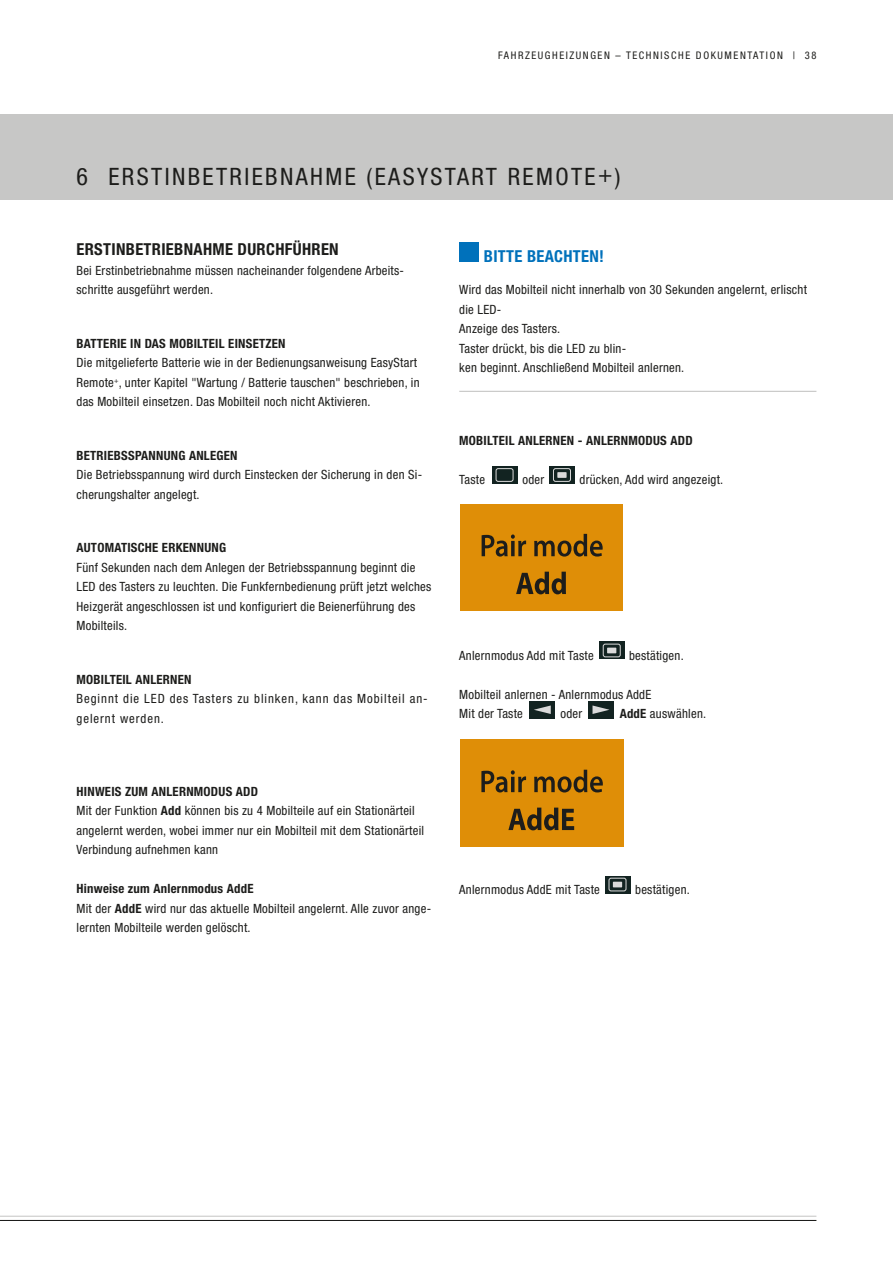
<style>
.page{position:relative;width:893px;height:1263px;background:#fff}
.page>*{position:absolute;margin:0;border:0;box-sizing:border-box;transform-origin:0 0}
.t1{font:condensed 24px "Helvetica Neue LT";letter-spacing:.1em;color:#1d1d1b}
.t2{font:700 condensed 16.5px "Helvetica Neue LT";letter-spacing:.02em;color:#1d1d1b}
.t3{font:700 condensed 16.5px "Helvetica Neue LT";letter-spacing:.02em;color:#0071bb}
.t4{font:condensed 12.75px/19.5px "Helvetica Neue LT";letter-spacing:.02em;color:#1d1d1b}
.t5{font:700 condensed 12.75px "Helvetica Neue LT";letter-spacing:.02em;color:#1d1d1b}
.t6{font:condensed 12.75px/19.5px "Helvetica Neue LT";letter-spacing:.075em;color:#1d1d1b}
.t7{font:condensed 10.5px "Helvetica Neue LT";letter-spacing:.15em;color:#1d1d1b}
.s1{font-weight:700}
</style>
<div class="page">
<div style="left:0;top:115px;width:893px;height:85px;background:#c7c7c6"></div>
<hr style="left:0;top:1216px;width:816px;height:1px;background:#c7c7c6">
<hr style="left:0;top:1220px;width:816px;height:1px;background:#1d1d1b">
<hr style="left:459px;top:391px;width:357px;height:1px;background:#c7c7c6">
<div style="left:492px;top:466px;width:25px;height:17px;background:#122321"></div>
<div style="left:496px;top:468px;width:17px;height:14px;border:1px solid #dadada;border-radius:2px"></div>
<div style="left:549px;top:466px;width:26px;height:17px;background:#122321"></div>
<div style="left:557px;top:472px;width:10px;height:6px;background:#dadada"></div>
<div style="left:553px;top:468px;width:18px;height:14px;border:1px solid #dadada;border-radius:2px"></div>
<div style="left:461px;top:504px;width:162px;height:106px;background:#df8e07"></div>
<svg style="left:482px;top:534px;width:44px;height:23px"></svg>
<svg style="left:534px;top:534px;width:69px;height:23px"></svg>
<svg style="left:516px;top:572px;width:50px;height:22px"></svg>
<svg style="left:599px;top:642px;width:25px;height:17px"></svg>
<div style="left:607px;top:648px;width:9px;height:5px;background:#dadada"></div>
<div style="left:603px;top:644px;width:18px;height:13px;border:1px solid #dadada;border-radius:2px"></div>
<div style="left:529px;top:701px;width:26px;height:17px;background:#122321"></div>
<svg style="left:534px;top:705px;width:17px;height:9px"></svg>
<div style="left:588px;top:701px;width:26px;height:17px;background:#122321"></div>
<svg style="left:592px;top:705px;width:17px;height:9px"></svg>
<div style="left:460px;top:739px;width:163px;height:107px;background:#df8e07"></div>
<svg style="left:481px;top:770px;width:45px;height:22px"></svg>
<svg style="left:534px;top:770px;width:69px;height:22px"></svg>
<svg style="left:508px;top:808px;width:66px;height:22px"></svg>
<svg style="left:605px;top:876px;width:25px;height:17px"></svg>
<div style="left:613px;top:882px;width:9px;height:5px;background:#dadada"></div>
<div style="left:609px;top:878px;width:17px;height:13px;border:1px solid #dadada;border-radius:2px"></div>
<div style="left:459px;top:242px;width:20px;height:20px;background:#0071bb"></div>
<p class="t7" style="left:498px;top:50px;width:320px">FAHRZEUGHEIZUNGEN – TECHNISCHE DOKUMENTATION | 38</p>
<h1 class="t1" style="left:77px;top:162px;width:546px">6 ERSTINBETRIEBNAHME (EASYSTART REMOTE+)</h1>
<p class="t2" style="left:77px;top:239px;width:264px">ERSTINBETRIEBNAHME DURCHFÜHREN</p>
<p class="t4" style="left:77px;top:260px;width:329px">Bei Erstinbetriebnahme müssen nacheinander folgendene Arbeits&shy;schritte ausgeführt werden.</p>
<p class="t5" style="left:77px;top:335px;width:210px">BATTERIE IN DAS MOBILTEIL EINSETZEN</p>
<p class="t4" style="left:77px;top:353px;width:345px">Die mitgelieferte Batterie wie in der Bedienungsanweisung EasyStart<br>Remote<sup>+</sup>, unter Kapitel "Wartung / Batterie tauschen" beschrieben, in das Mobilteil einsetzen. Das Mobilteil noch nicht Aktivieren.</p>
<p class="t5" style="left:77px;top:447px;width:163px">BETRIEBSSPANNUNG ANLEGEN</p>
<p class="t4" style="left:77px;top:465px;width:347px">Die Betriebsspannung wird durch Einstecken der Sicherung in den Si&shy;cherungshalter angelegt.</p>
<p class="t5" style="left:77px;top:540px;width:151px">AUTOMATISCHE ERKENNUNG</p>
<p class="t4" style="left:77px;top:557px;width:356px">Fünf Sekunden nach dem Anlegen der Betriebsspannung beginnt die LED des Tasters zu leuchten. Die Funkfernbedienung prüft jetzt welches Heizgerät angeschlossen ist und konfiguriert die Beienerführung des Mobilteils.</p>
<p class="t5" style="left:77px;top:671px;width:117px">MOBILTEIL ANLERNEN</p>
<p class="t6" style="left:77px;top:689px;width:353px">Beginnt die LED des Tasters zu blinken, kann das Mobilteil an&shy;gelernt werden.</p>
<p class="t4" style="left:77px;top:781px;width:349px"><span class="s1">HINWEIS ZUM ANLERNMODUS ADD<br></span>Mit der Funktion <span class="s1">Add</span> können bis zu 4 Mobilteile auf ein Stationärteil angelernt werden, wobei immer nur ein Mobilteil mit dem Stationärteil Verbindung aufnehmen kann</p>
<p class="t4" style="left:77px;top:879px;width:356px"><span class="s1">Hinweise zum Anlernmodus AddE<br></span>Mit der <span class="s1">AddE</span> wird nur das aktuelle Mobilteil angelernt. Alle zuvor ange&shy;lernten Mobilteile werden gelöscht.</p>
<p class="t3" style="left:484px;top:246px;width:122px">BITTE BEACHTEN!</p>
<p class="t4" style="left:459px;top:280px;width:349px">Wird das Mobilteil nicht innerhalb von 30 Sekunden angelernt, erlischt die LED-<br>Anzeige des Tasters.<br>Taster drückt, bis die LED zu blin-<br>ken beginnt. Anschließend Mobilteil anlernen.</p>
<p class="t5" style="left:459px;top:433px;width:235px">MOBILTEIL ANLERNEN - ANLERNMODUS ADD</p>
<p class="t4" style="left:459px;top:470px;width:27px">Taste</p>
<p class="t4" style="left:522px;top:470px;width:23px">oder</p>
<p class="t4" style="left:580px;top:470px;width:145px">drücken, Add wird angezeigt.</p>
<p class="t4" style="left:459px;top:646px;width:136px">Anlernmodus Add mit Taste</p>
<p class="t4" style="left:629px;top:646px;width:56px">bestätigen.</p>
<p class="t4" style="left:459px;top:685px;width:194px">Mobilteil anlernen - Anlernmodus AddE<br>Mit der Taste</p>
<p class="t4" style="left:560px;top:704px;width:23px">oder</p>
<p class="t4" style="left:620px;top:704px;width:88px"><span class="s1">AddE</span> auswählen.</p>
<p class="t4" style="left:459px;top:880px;width:142px">Anlernmodus AddE mit Taste</p>
<p class="t4" style="left:635px;top:880px;width:56px">bestätigen.</p>
</div>
